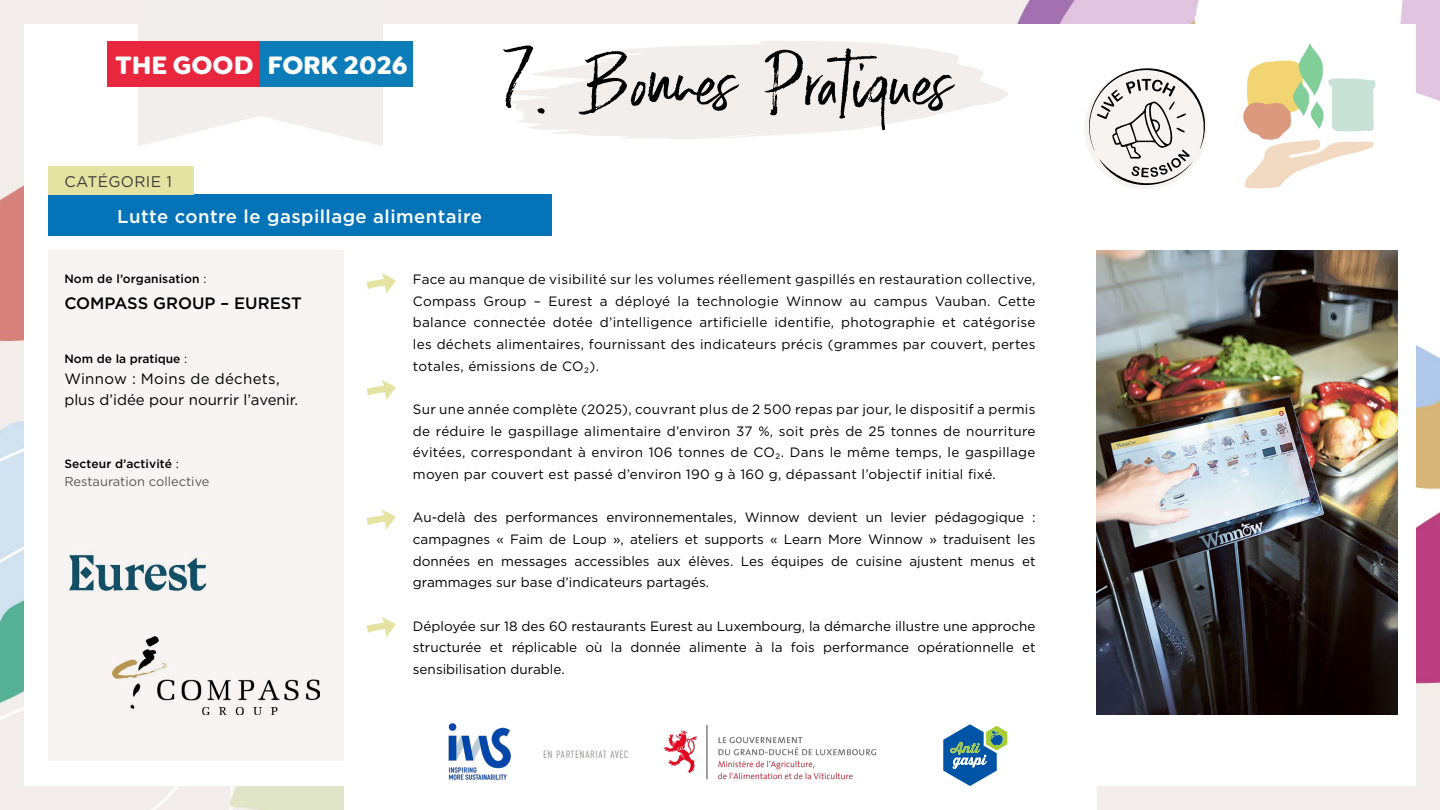
<style>
.page{position:relative;width:1440px;height:810px;background:#fff}
.page>*{position:absolute;margin:0;border:0;box-sizing:border-box;transform-origin:0 0}
.t1{font:102px "Emmeline";color:#000}
.t2{font:700 26.85px "Goldplay";color:#fff}
.t3{font:500 18.6px "Gotham";letter-spacing:.025em;color:#fff}
.t4{font:500 16.5px "Gotham";color:#000}
.t5{font:15.45px "Gotham";letter-spacing:.025em;color:#3c3c3b}
.t6{font:15px/21px "Gotham";color:#000}
.t7{font:13.5px/21.8px "Gotham";color:#000;text-align:justify}
.t8{font:12.9px "Gotham";color:#575756}
.t9{font:500 12px "Gotham";letter-spacing:.01em;color:#000}
.t10{font:300 10.65px "DIN Condensed";letter-spacing:.04em;color:#9d9d9c}
.s1{font-weight:400}
</style>
<div class="page">
<img style="left:0;top:0;width:1440px;height:810px">
<div style="left:24px;top:24px;width:1391px;height:762px;background:#fff"></div>
<svg style="left:138px;top:0;width:245px;height:146px"></svg>
<div style="left:260px;top:41px;width:153px;height:46px;background:#0d7dba"></div>
<div style="left:108px;top:41px;width:152px;height:46px;background:#e8263d"></div>
<div style="left:344px;top:694px;width:752px;height:116px;background:#fff"></div>
<img style="left:663px;top:726px;width:214px;height:54px">
<img style="left:448px;top:723px;width:63px;height:57px">
<svg style="left:943px;top:724px;width:64px;height:62px"></svg>
<svg style="left:1243px;top:43px;width:132px;height:145px"></svg>
<svg style="left:505px;top:41px;width:503px;height:98px;fill:#f2eeeb"></svg>
<div style="left:48px;top:195px;width:503px;height:41px;background:#0573b7"></div>
<div style="left:48px;top:166px;width:145px;height:28px;background:#e4e3a1"></div>
<div style="left:48px;top:251px;width:296px;height:510px;background:#f7f4f3"></div>
<svg style="left:366px;top:380px;width:30px;height:20px"></svg>
<svg style="left:366px;top:273px;width:30px;height:20px"></svg>
<svg style="left:366px;top:509px;width:30px;height:21px"></svg>
<svg style="left:366px;top:617px;width:30px;height:20px"></svg>
<img style="left:69px;top:554px;width:138px;height:37px">
<img style="left:113px;top:636px;width:206px;height:78px">
<img style="left:1096px;top:251px;width:301px;height:464px">
<svg style="left:1085px;top:68px;width:122px;height:121px"></svg>
<h2 class="t2" style="left:116px;top:47px;width:293px">THE GOOD FORK 2026</h2>
<p class="t5" style="left:64px;top:172px;width:109px">CATÉGORIE 1</p>
<h3 class="t3" style="left:117px;top:204px;width:366px">Lutte contre le gaspillage alimentaire</h3>
<h1 class="t1" style="left:501px;top:25px;width:454px">7. Bonnes Pratiques</h1>
<p class="t9" style="left:64px;top:271px;width:144px">Nom de l’organisation <span class="s1">:</span></p>
<p class="t4" style="left:64px;top:293px;width:239px">COMPASS GROUP – EUREST</p>
<p class="t9" style="left:64px;top:351px;width:124px">Nom de la pratique <span class="s1">:</span></p>
<p class="t6" style="left:64px;top:368px;width:235px">Winnow : Moins de déchets, plus d’idée pour nourrir l’avenir.</p>
<p class="t9" style="left:64px;top:456px;width:116px">Secteur d’activité <span class="s1">:</span></p>
<p class="t8" style="left:64px;top:473px;width:147px">Restauration collective</p>
<p class="t7" style="left:413px;top:268px;width:624px">Face au manque de visibilité sur les volumes réellement gaspillés en restauration collective, Compass Group – Eurest a déployé la technologie Winnow au campus Vauban. Cette balance connectée dotée d’intelligence artificielle identifie, photographie et catégorise les déchets alimentaires, fournissant des indicateurs précis (grammes par couvert, pertes totales, émissions de CO₂).</p>
<p class="t7" style="left:413px;top:398px;width:624px">Sur une année complète (2025), couvrant plus de 2 500 repas par jour, le dispositif a permis de réduire le gaspillage alimentaire d’environ 37 %, soit près de 25 tonnes de nourriture évitées, correspondant à environ 106 tonnes de CO₂. Dans le même temps, le gaspillage moyen par couvert est passé d’environ 190 g à 160 g, dépassant l’objectif initial fixé.</p>
<p class="t7" style="left:413px;top:506px;width:624px">Au-delà des performances environnementales, Winnow devient un levier pédagogique : campagnes « Faim de Loup », ateliers et supports « Learn More Winnow » traduisent les données en messages accessibles aux élèves. Les équipes de cuisine ajustent menus et grammages sur base d’indicateurs partagés.</p>
<p class="t7" style="left:413px;top:615px;width:624px">Déployée sur 18 des 60 restaurants Eurest au Luxembourg, la démarche illustre une approche structurée et réplicable où la donnée alimente à la fois performance opérationnelle et sensibilisation durable.</p>
<p class="t10" style="left:543px;top:749px;width:87px">EN PARTENARIAT AVEC</p>
</div>
